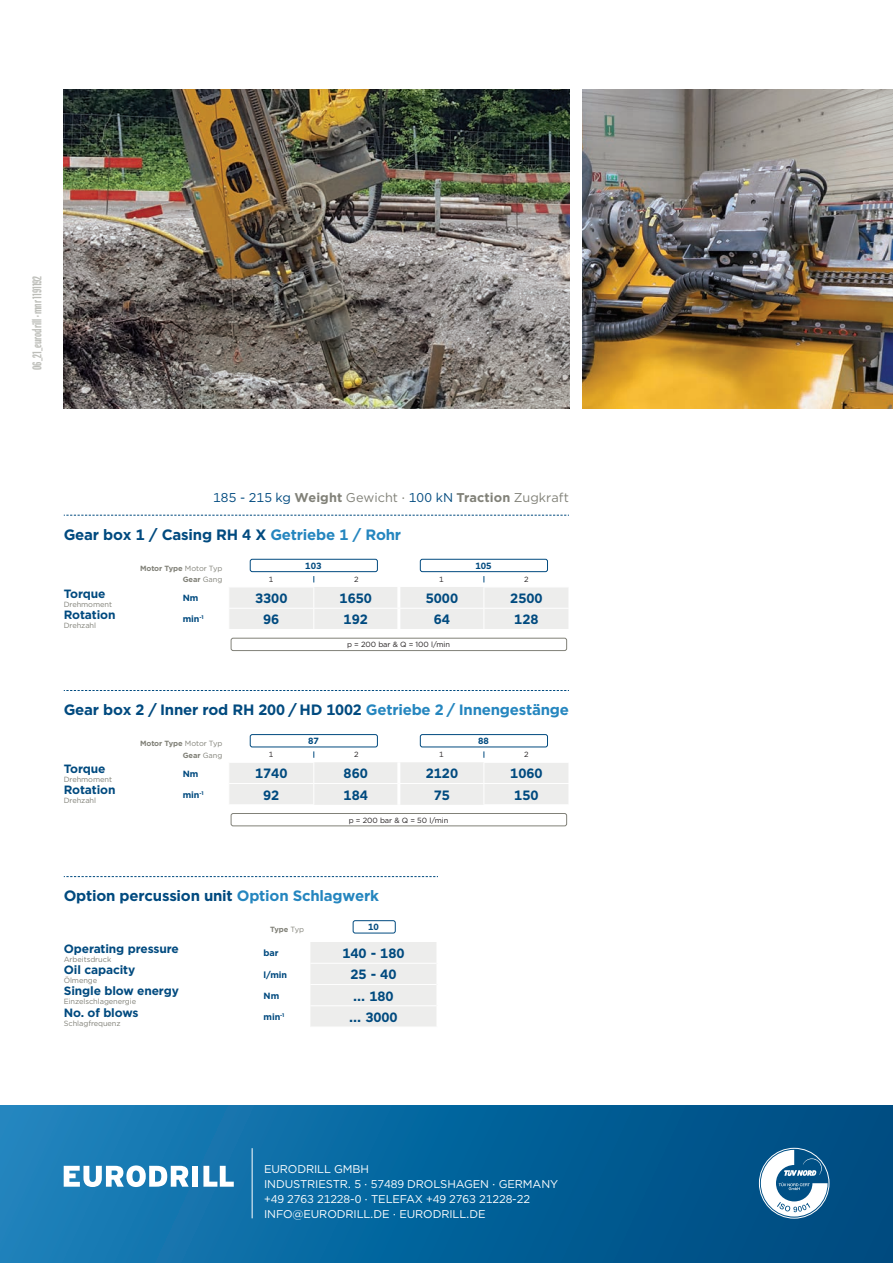
<style>
.page{position:relative;width:893px;height:1263px;background:#fff}
.page>*{position:absolute;margin:0;border:0;box-sizing:border-box;transform-origin:0 0}
.subheading_h2{font:700 15px "Gotham";letter-spacing:-.015em;color:#004a7f}
.t_value{font:700 13.5px "Gotham";color:#004a7f}
.tagging{font:600 13.5px "Pilot";color:#bcbdb8}
.body{font:12.75px "Gotham";color:#818178}
.t_label{font:700 12px "Gotham";letter-spacing:-.01em;color:#004a7f}
.t1{font:11.25px/15px "Gotham";letter-spacing:-.01em;color:#fff}
.t_unit{font:700 9px "Gotham";letter-spacing:-.01em;color:#004a7f}
.t_lable_small{font:7.5px "Gotham";letter-spacing:-.01em;color:#818178}
.t_lable_small-2{font:700 7.5px "Gotham";letter-spacing:-.01em;color:#818178}
.t_label_count{font:7.5px "Gotham";letter-spacing:-.005em;color:#231f20}
.s1{color:#004a7f}
.s2{font-weight:700}
.s3{color:#2586bf}
.s4{font-weight:400}
</style>
<div class="page">
<div style="left:0;top:1106px;width:893px;height:157px;background:linear-gradient(to right,#1982bb,#00487e)"></div>
<hr style="left:252px;top:1148px;width:1px;height:70px;background:#fff">
<div style="left:192px;top:1166px;width:6px;height:21px;background:#fff"></div>
<svg style="left:203px;top:1166px;width:31px;height:21px"></svg>
<svg style="left:64px;top:1165px;width:125px;height:22px"></svg>
<div style="left:759px;top:1148px;width:70px;height:70px;border:1px solid #fff;border-radius:50%"></div>
<svg style="left:761px;top:1150px;width:67px;height:66px"></svg>
<img style="left:583px;top:89px;width:310px;height:319px">
<img style="left:64px;top:89px;width:506px;height:319px">
<div style="left:310px;top:942px;width:126px;height:85px;background:#ededec"></div>
<svg style="left:64px;top:876px;width:374px;height:1px"></svg>
<hr style="left:310px;top:963px;width:126px;height:1px;background:#fff">
<hr style="left:310px;top:984px;width:126px;height:1px;background:#fff">
<hr style="left:310px;top:1005px;width:126px;height:1px;background:#fff">
<div style="left:353px;top:920px;width:42px;height:13px;border:1px solid #004a7f;border-radius:2px"></div>
<svg style="left:64px;top:515px;width:505px;height:1px"></svg>
<svg style="left:229px;top:576px;width:339px;height:53px"></svg>
<div style="left:250px;top:559px;width:128px;height:13px;border:1px solid #004a7f;border-radius:2px"></div>
<div style="left:420px;top:559px;width:128px;height:13px;border:1px solid #004a7f;border-radius:2px"></div>
<div style="left:231px;top:638px;width:336px;height:13px;border:1px solid #818178;border-radius:2px"></div>
<svg style="left:230px;top:734px;width:338px;height:92px"></svg>
<svg style="left:64px;top:690px;width:505px;height:1px"></svg>
<svg style="left:229px;top:751px;width:339px;height:54px"></svg>
<hr style="left:483px;top:804px;width:86px;height:1px;background:#fff">
<div style="left:250px;top:734px;width:128px;height:13px;border:1px solid #004a7f;border-radius:2px"></div>
<div style="left:420px;top:734px;width:128px;height:13px;border:1px solid #004a7f;border-radius:2px"></div>
<div style="left:231px;top:813px;width:336px;height:13px;border:1px solid #818178;border-radius:2px"></div>
<p class="tagging" style="left:30px;top:370px;width:96px;rotate:-90deg">06_21_eurodrill · mnr 1191192</p>
<p class="body" style="left:213px;top:490px;width:357px"><span class="s1">185 - 215 kg</span> <span class="s2">Weight</span> Gewicht · <span class="s1">100 kN</span> <span class="s2">Traction</span> Zugkraft</p>
<p class="subheading_h2" style="left:64px;top:525px;width:339px">Gear box 1 / Casing RH 4 X <span class="s3">Getriebe 1 / Rohr</span></p>
<p class="t_lable_small-2" style="left:140px;top:563px;width:84px">Motor Type <span class="s4">Motor Typ</span></p>
<p class="t_unit" style="left:305px;top:560px;width:18px">103</p>
<p class="t_unit" style="left:475px;top:560px;width:18px">105</p>
<p class="t_lable_small-2" style="left:183px;top:575px;width:41px">Gear <span class="s4">Gang</span></p>
<p class="t_label_count" style="left:269px;top:575px;width:6px">1</p>
<p class="t_label_count" style="left:354px;top:575px;width:6px">2</p>
<p class="t_label_count" style="left:439px;top:575px;width:6px">1</p>
<p class="t_label_count" style="left:524px;top:575px;width:6px">2</p>
<p class="t_label" style="left:64px;top:586px;width:43px">Torque</p>
<p class="t_lable_small" style="left:64px;top:599px;width:50px">Drehmoment</p>
<p class="t_unit" style="left:183px;top:592px;width:17px">Nm</p>
<p class="t_value" style="left:255px;top:589px;width:34px">3300</p>
<p class="t_value" style="left:340px;top:589px;width:34px">1650</p>
<p class="t_value" style="left:426px;top:589px;width:34px">5000</p>
<p class="t_value" style="left:510px;top:589px;width:34px">2500</p>
<p class="t_label" style="left:64px;top:607px;width:53px">Rotation</p>
<p class="t_lable_small" style="left:64px;top:621px;width:34px">Drehzahl</p>
<p class="t_unit" style="left:183px;top:613px;width:22px">min<sup>-1</sup></p>
<p class="t_value" style="left:263px;top:610px;width:18px">96</p>
<p class="t_value" style="left:344px;top:611px;width:26px">192</p>
<p class="t_value" style="left:434px;top:611px;width:18px">64</p>
<p class="t_value" style="left:514px;top:610px;width:26px">128</p>
<p class="t_label_count" style="left:347px;top:640px;width:105px">p = 200 bar &amp; Q = 100 l/min</p>
<p class="subheading_h2" style="left:64px;top:700px;width:507px">Gear box 2 / Inner rod RH 200 / HD 1002 <span class="s3">Getriebe 2 / Innengestänge</span></p>
<p class="t_lable_small-2" style="left:140px;top:738px;width:84px">Motor Type <span class="s4">Motor Typ</span></p>
<p class="t_unit" style="left:308px;top:735px;width:12px">87</p>
<p class="t_unit" style="left:478px;top:735px;width:12px">88</p>
<p class="t_lable_small-2" style="left:183px;top:750px;width:41px">Gear <span class="s4">Gang</span></p>
<p class="t_label_count" style="left:269px;top:750px;width:6px">1</p>
<p class="t_label_count" style="left:354px;top:750px;width:6px">2</p>
<p class="t_label_count" style="left:439px;top:750px;width:6px">1</p>
<p class="t_label_count" style="left:524px;top:750px;width:6px">2</p>
<p class="t_label" style="left:64px;top:761px;width:43px">Torque</p>
<p class="t_lable_small" style="left:64px;top:775px;width:50px">Drehmoment</p>
<p class="t_unit" style="left:183px;top:767px;width:17px">Nm</p>
<p class="t_value" style="left:255px;top:764px;width:34px">1740</p>
<p class="t_value" style="left:344px;top:764px;width:26px">860</p>
<p class="t_value" style="left:426px;top:764px;width:34px">2120</p>
<p class="t_value" style="left:510px;top:764px;width:34px">1060</p>
<p class="t_label" style="left:64px;top:782px;width:53px">Rotation</p>
<p class="t_lable_small" style="left:64px;top:796px;width:34px">Drehzahl</p>
<p class="t_unit" style="left:183px;top:789px;width:22px">min<sup>-1</sup></p>
<p class="t_value" style="left:263px;top:786px;width:18px">92</p>
<p class="t_value" style="left:344px;top:786px;width:26px">184</p>
<p class="t_value" style="left:434px;top:786px;width:18px">75</p>
<p class="t_value" style="left:514px;top:786px;width:26px">150</p>
<p class="t_label_count" style="left:349px;top:815px;width:101px">p = 200 bar &amp; Q = 50 l/min</p>
<p class="subheading_h2" style="left:64px;top:886px;width:317px">Option percussion unit <span class="s3">Option Schlagwerk</span></p>
<p class="t_lable_small-2" style="left:270px;top:924px;width:35px">Type <span class="s4">Typ</span></p>
<p class="t_unit" style="left:368px;top:921px;width:12px">10</p>
<p class="t_label" style="left:64px;top:941px;width:117px">Operating pressure</p>
<p class="t_lable_small" style="left:64px;top:954px;width:49px">Arbeitsdruck</p>
<p class="t_unit" style="left:264px;top:947px;width:16px">bar</p>
<p class="t_value" style="left:342px;top:944px;width:64px">140 - 180</p>
<p class="t_label" style="left:64px;top:962px;width:73px">Oil capacity</p>
<p class="t_lable_small" style="left:64px;top:976px;width:35px">Ölmenge</p>
<p class="t_unit" style="left:264px;top:968px;width:25px">l/min</p>
<p class="t_value" style="left:350px;top:965px;width:48px">25 - 40</p>
<p class="t_label" style="left:64px;top:983px;width:117px">Single blow energy</p>
<p class="t_lable_small" style="left:64px;top:997px;width:74px">Einzelschlagenergie</p>
<p class="t_unit" style="left:264px;top:989px;width:17px">Nm</p>
<p class="t_value" style="left:353px;top:987px;width:42px">... 180</p>
<p class="t_label" style="left:64px;top:1004px;width:76px">No. of blows</p>
<p class="t_lable_small" style="left:64px;top:1018px;width:58px">Schlagfrequenz</p>
<p class="t_unit" style="left:264px;top:1011px;width:22px">min<sup>-1</sup></p>
<p class="t_value" style="left:349px;top:1008px;width:50px">... 3000</p>
<p class="t1" style="left:264px;top:1161px;width:296px">EURODRILL GMBH<br>INDUSTRIESTR. 5 · 57489 DROLSHAGEN · GERMANY +49 2763 21228-0 · TELEFAX +49 2763 21228-22<br>INFO@EURODRILL.DE · EURODRILL.DE</p>
</div>
